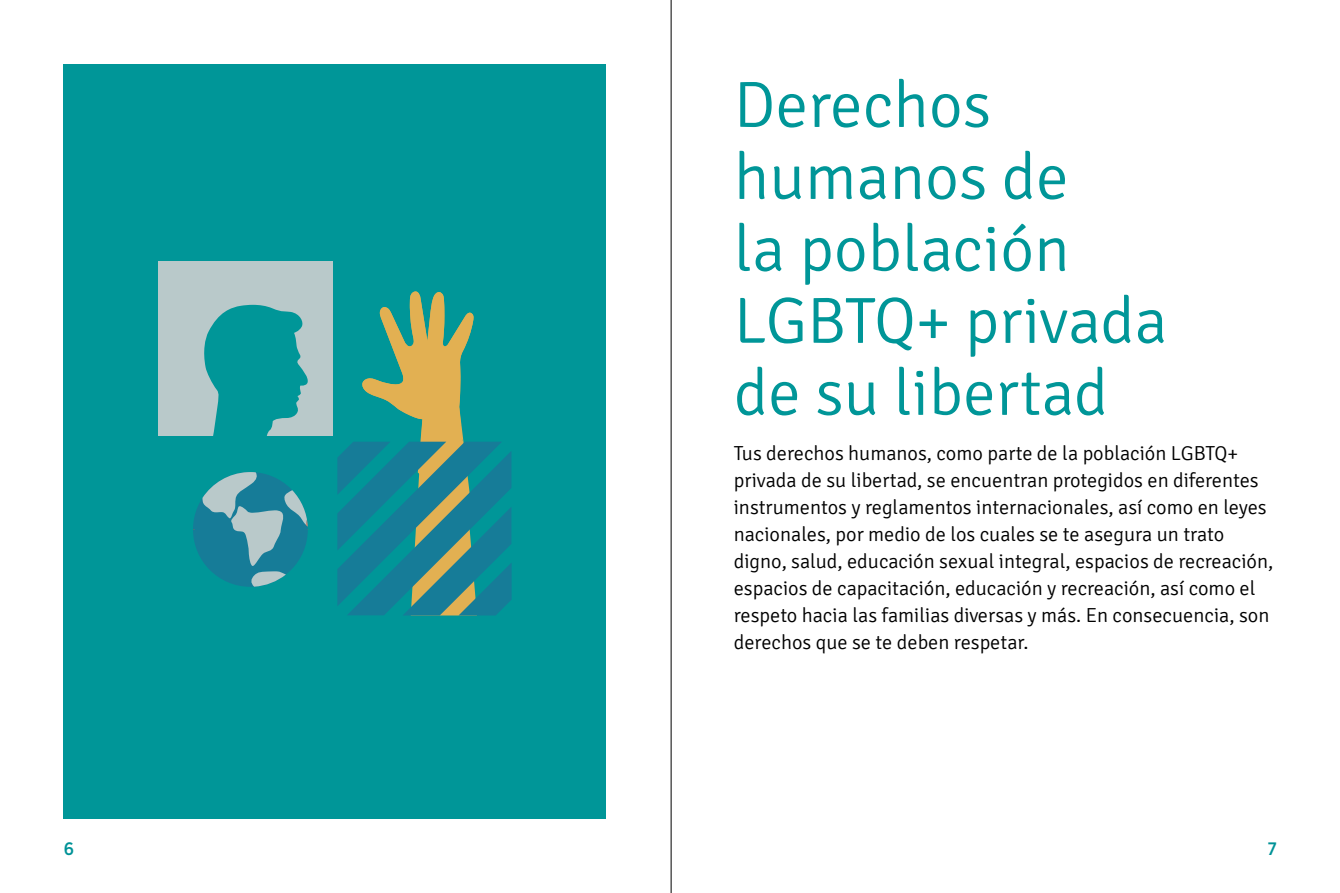
<style>
.page{position:relative;width:1340px;height:893px;background:#fff}
.page>*{position:absolute;margin:0;border:0;box-sizing:border-box;transform-origin:0 0}
.t1{font:300 65.25px/72px "Signika";color:#009698}
.t2{font:300 20.25px/27px "Signika";color:#000}
.t3{font:500 18px "Gotham Narrow";color:#009297}
</style>
<div class="page">
<hr style="left:670px;top:0;width:1px;height:893px;background:#000">
<div style="left:64px;top:64px;width:542px;height:755px;background:#009698"></div>
<div style="left:158px;top:262px;width:174px;height:174px;background:#b9c9ca"></div>
<svg style="left:204px;top:305px;width:104px;height:131px"></svg>
<svg style="left:193px;top:472px;width:115px;height:115px"></svg>
<svg style="left:337px;top:291px;width:174px;height:324px"></svg>
<h1 class="t1" style="left:733px;top:70px;width:435px">Derechos humanos de<br>la población<br>LGBTQ+ privada de su libertad</h1>
<p class="t2" style="left:733px;top:440px;width:541px">Tus derechos humanos, como parte de la población LGBTQ+ privada de su libertad, se encuentran protegidos en diferentes instrumentos y reglamentos internacionales, así como en leyes nacionales, por medio de los cuales se te asegura un trato digno, salud, educación sexual integral, espacios de recreación, espacios de capacitación, educación y recreación, así como el respeto hacia las familias diversas y más. En consecuencia, son derechos que se te deben respetar.</p>
<p class="t3" style="left:64px;top:837px;width:12px">6</p>
<p class="t3" style="left:1267px;top:837px;width:11px">7</p>
</div>
